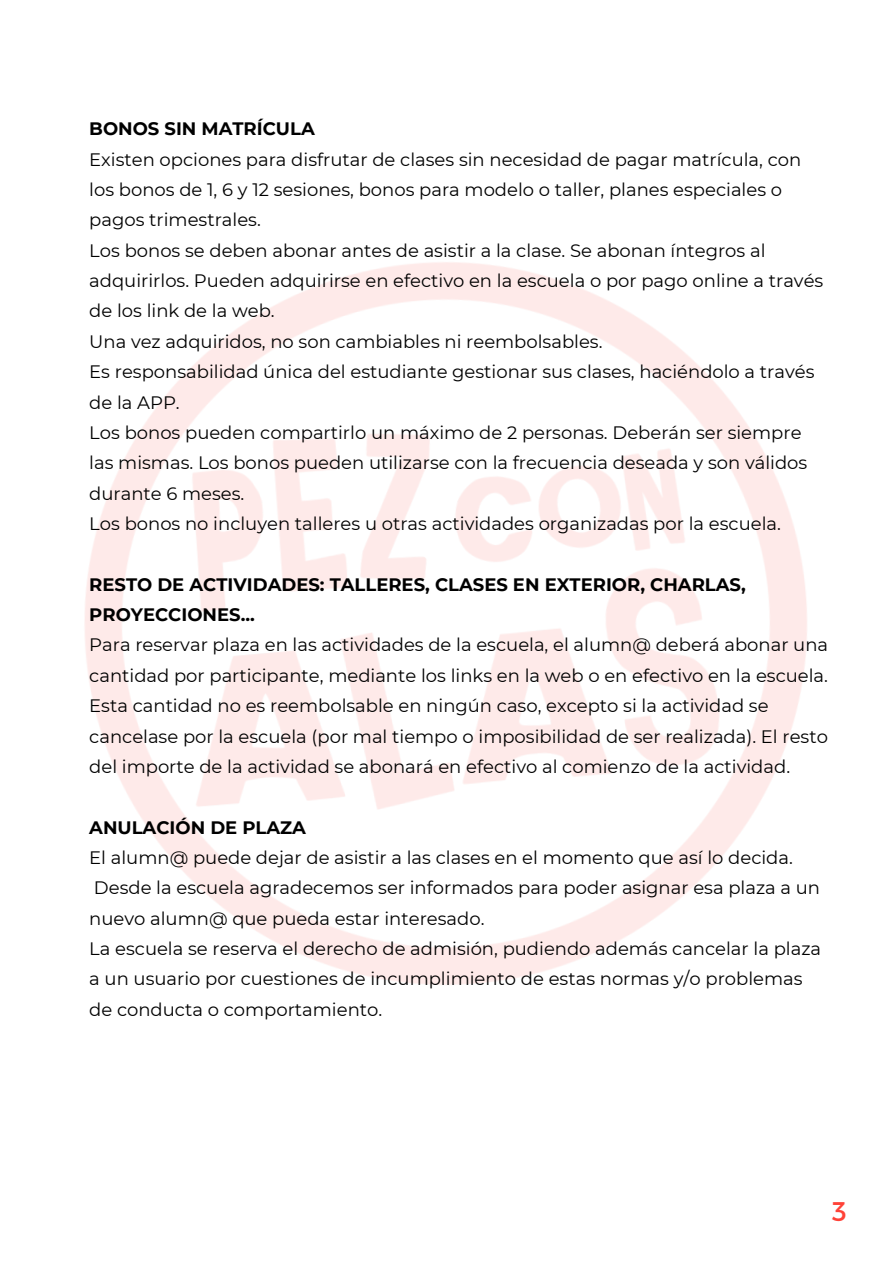
<style>
.page{position:relative;width:893px;height:1264px;background:#fff}
.page>*{position:absolute;margin:0;border:0;box-sizing:border-box;transform-origin:0 0}
.t1{font:27px "Montserrat";color:#ff4238}
.t2{font:18px/30.3px "Montserrat";color:#000}
.t3{font:700 18px/30.3px "Montserrat";color:#000}
</style>
<div class="page">
<p class="t3" style="left:89px;top:114px;width:227px">BONOS SIN MATRÍCULA</p>
<p class="t2" style="left:89px;top:144px;width:713px">Existen opciones para disfrutar de clases sin necesidad de pagar matrícula, con los bonos de 1, 6 y 12 sesiones, bonos para modelo o taller, planes especiales o pagos trimestrales.</p>
<p class="t2" style="left:89px;top:235px;width:735px">Los bonos se deben abonar antes de asistir a la clase. Se abonan íntegros al adquirirlos. Pueden adquirirse en efectivo en la escuela o por pago online a través de los link de la web.</p>
<p class="t2" style="left:89px;top:326px;width:514px">Una vez adquiridos, no son cambiables ni reembolsables.</p>
<p class="t2" style="left:89px;top:356px;width:726px">Es responsabilidad ú nica del estudiante gestionar sus clases, haciéndolo a través de la APP.</p>
<p class="t2" style="left:89px;top:417px;width:719px">Los bonos pueden compartirlo un máximo de 2 personas. Deberá n ser siempre las mismas. Los bonos pueden utilizarse con la frecuencia deseada y son vá lidos durante 6 meses.</p>
<p class="t2" style="left:89px;top:508px;width:693px">Los bonos no incluyen talleres u otras actividades organizadas por la escuela.</p>
<p class="t3" style="left:89px;top:569px;width:658px">RESTO DE ACTIVIDADES: TALLERES, CLASES EN EXTERIOR, CHARLAS,<br>PROYECCIONES...</p>
<p class="t2" style="left:89px;top:630px;width:740px">Para reservar plaza en las actividades de la escuela, el alumn@ deberá abonar una cantidad por participante, mediante los links en la web o en efectivo en la escuela.</p>
<p class="t2" style="left:89px;top:690px;width:740px">Esta cantidad no es reembolsable en ningú n caso, excepto si la actividad se cancelase por la escuela (por mal tiempo o imposibilidad de ser realizada). El resto del importe de la actividad se abonará en efectivo al comienzo de la actividad.</p>
<p class="t3" style="left:89px;top:812px;width:218px">ANULACIÓN DE PLAZA</p>
<p class="t2" style="left:89px;top:842px;width:705px">El alumn@ puede dejar de asistir a las clases en el momento que así lo decida.</p>
<p class="t2" style="left:89px;top:872px;width:732px">Desde la escuela agradecemos ser informados para poder asignar esa plaza a un nuevo alumn@ que pueda estar interesado.</p>
<p class="t2" style="left:89px;top:933px;width:733px">La escuela se reserva el derecho de admisión, pudiendo además cancelar la plaza a un usuario por cuestiones de incumplimiento de estas normas y/o problemas de conducta o comportamiento.</p>
<p class="t1" style="left:832px;top:1193px;width:16px">3</p>
</div>
